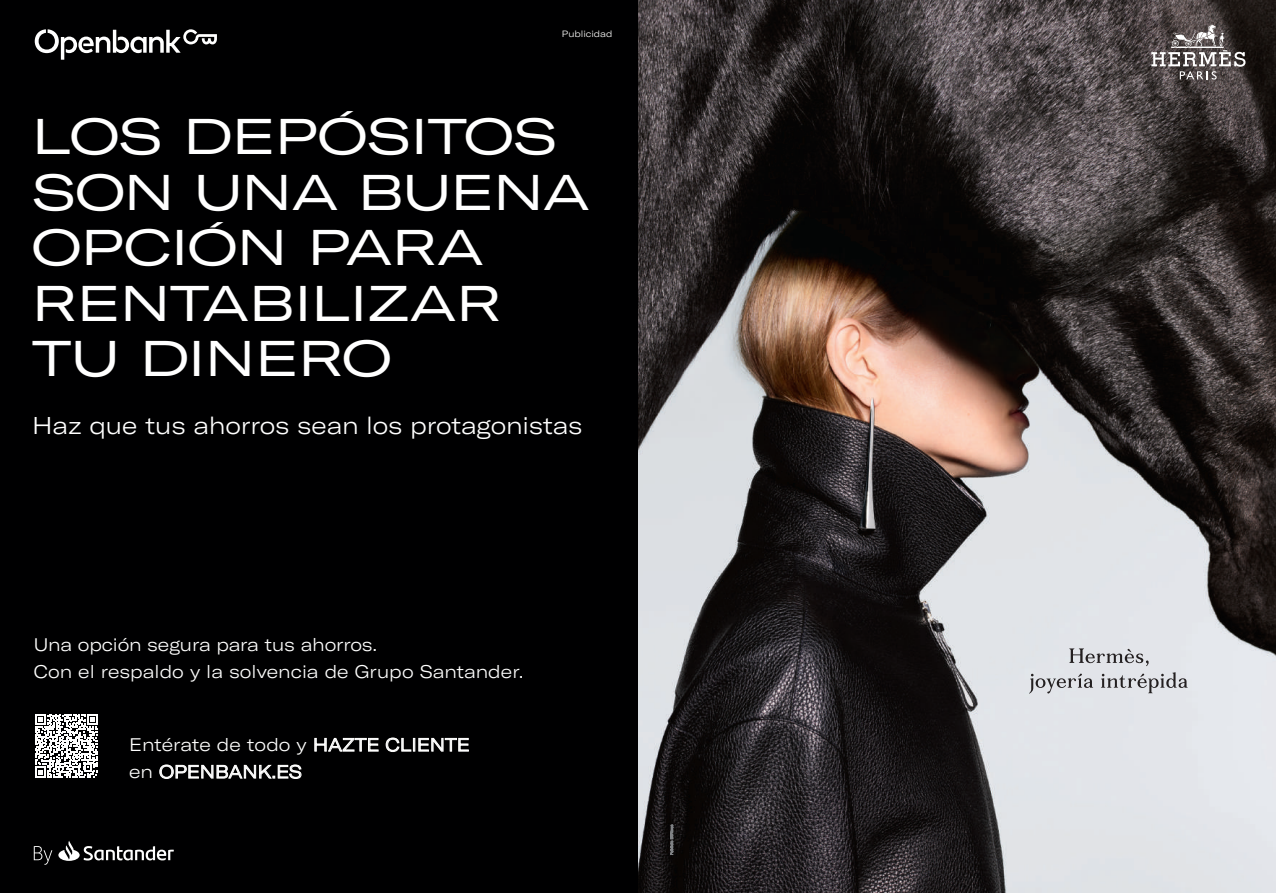
<style>
.page{position:relative;width:1276px;height:893px;background:#fff}
.page>*{position:absolute;margin:0;border:0;box-sizing:border-box;transform-origin:0 0}
.t1{font:expanded 49.35px/55.3px "GT America";color:#fff}
.t2{font:300 expanded 24px "GT America";letter-spacing:-.005em;color:#fff}
.t3{font:300 expanded 18px/27px "GT America";color:#fff}
.t4{font:300 expanded 9px "GT America";color:#fff}
</style>
<div class="page">
<img style="left:638px;top:0;width:638px;height:893px">
<svg style="left:1151px;top:25px;width:94px;height:55px;background:#6d6666"></svg>
<svg style="left:670px;top:825px;width:3px;height:30px"></svg>
<svg style="left:1029px;top:672px;width:158px;height:22px;background:#c1c2c6"></svg>
<svg style="left:1069px;top:648px;width:79px;height:18px"></svg>
<svg style="left:1273px;top:888px;width:3px;height:5px"></svg>
<div style="left:0;top:0;width:638px;height:893px;background:#000001"></div>
<svg style="left:35px;top:29px;width:182px;height:31px"></svg>
<svg style="left:314px;top:737px;width:64px;height:15px"></svg>
<svg style="left:386px;top:738px;width:83px;height:14px"></svg>
<svg style="left:159px;top:764px;width:142px;height:15px"></svg>
<svg style="left:35px;top:714px;width:63px;height:63px"></svg>
<svg style="left:58px;top:841px;width:116px;height:20px"></svg>
<svg style="left:34px;top:846px;width:18px;height:19px"></svg>
<svg style="left:638px;top:888px;width:4px;height:5px"></svg>
<p class="t4" style="left:562px;top:28px;width:52px">Publicidad</p>
<h1 class="t1" style="left:32px;top:109px;width:559px">LOS DEPÓSITOS<br>SON UNA BUENA<br>OPCIÓN PARA<br>RENTABILIZAR<br>TU DINERO</h1>
<h2 class="t2" style="left:32px;top:412px;width:552px">Haz que tus ahorros sean los protagonistas</h2>
<p class="t3" style="left:34px;top:631px;width:491px">Una opción segura para tus ahorros.<br>Con el respaldo y la solvencia de Grupo Santander.</p>
<p class="t3" style="left:129px;top:731px;width:342px">Entérate de todo y HAZTE CLIENTE en OPENBANK.ES</p>
</div>
